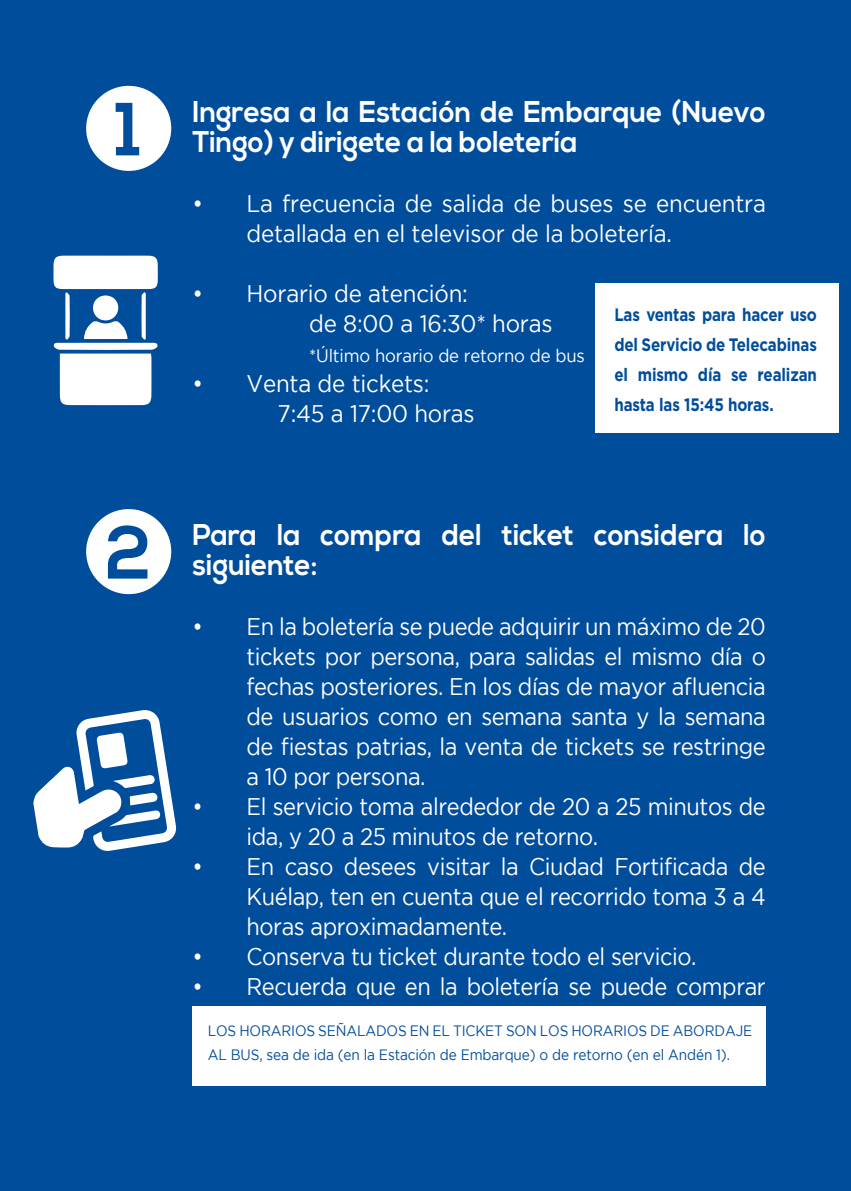
<style>
.page{position:relative;width:851px;height:1191px;background:#fff}
.page>*{position:absolute;margin:0;border:0;box-sizing:border-box;transform-origin:0 0}
.t1{font:700 75px "Nexa";color:#004d9c;scale:.93 1}
.t2{font:700 30px/30px "Nexa";color:#fff;scale:.93 1}
.t3{font:24px/30px "Gotham";letter-spacing:-.02em;color:#fff;text-align:justify;scale:.91 1}
.t4{font:24px/30px "Gotham";letter-spacing:-.02em;color:#fff;scale:.93 1}
.t5{font:700 18px/30px "Gotham HTF";letter-spacing:-.01em;color:#004d9c;text-align:justify;scale:.84 1}
.t6{font:18px "Gotham";letter-spacing:-.01em;color:#fff;scale:.93 1}
.t7{font:15px/24px "Gotham";letter-spacing:-.01em;color:#004d9c;scale:.91 1}
</style>
<div class="page">
<div style="left:0;top:0;width:850px;height:1191px;background:#004d9c"></div>
<div style="left:86px;top:86px;width:85px;height:85px;background:#fff;border-radius:50%"></div>
<div style="left:86px;top:509px;width:85px;height:85px;background:#fff;border-radius:50%"></div>
<svg style="left:33px;top:710px;width:144px;height:141px"></svg>
<svg style="left:53px;top:256px;width:105px;height:149px"></svg>
<div style="left:594px;top:283px;width:244px;height:150px;background:#fff"></div>
<div style="left:192px;top:1006px;width:573px;height:79px;background:#fff"></div>
<p class="t1" style="left:115px;top:86px;width:29px">1</p>
<p class="t1" style="left:105px;top:509px;width:51px">2</p>
<p class="t2" style="left:192px;top:97px;width:618px">Ingresa a la Estación de Embarque (Nuevo<br>Tingo) y dirigete a la boletería</p>
<p class="t4" style="left:246px;top:188px;width:560px;text-indent:-54px">• La frecuencia de salida de buses se encuentra detallada en el televisor de la boletería.</p>
<p class="t4" style="left:192px;top:278px;width:297px">• Horario de atención:</p>
<p class="t4" style="left:309px;top:308px;width:263px">de 8:00 a 16:30* horas</p>
<p class="t6" style="left:309px;top:345px;width:298px">*Último horario de retorno de bus</p>
<p class="t4" style="left:192px;top:368px;width:256px">• Venta de tickets:</p>
<p class="t4" style="left:277px;top:398px;width:213px">7:45 a 17:00 horas</p>
<p class="t5" style="left:614px;top:299px;width:242px">Las ventas para hacer uso del Servicio de Telecabinas el mismo día se realizan hasta las 15:45 horas.</p>
<p class="t2" style="left:192px;top:520px;width:618px">Para la compra del ticket considera lo siguiente:</p>
<p class="t3" style="left:246px;top:611px;width:572px;text-indent:-54px">• En la boletería se puede adquirir un máximo de 20 tickets por persona, para salidas el mismo día o fechas posteriores. En los días de mayor afluencia de usuarios como en semana santa y la semana de fiestas patrias, la venta de tickets se restringe a 10 por persona.</p>
<p class="t3" style="left:246px;top:791px;width:572px;text-indent:-54px">• El servicio toma alrededor de 20 a 25 minutos de ida, y 20 a 25 minutos de retorno.</p>
<p class="t3" style="left:246px;top:851px;width:572px;text-indent:-54px">• En caso desees visitar la Ciudad Fortificada de Kuélap, ten en cuenta que el recorrido toma 3 a 4 horas aproximadamente.</p>
<p class="t3" style="left:192px;top:941px;width:555px">• Conserva tu ticket durante todo el servicio.</p>
<p class="t3" style="left:192px;top:971px;width:631px">• Recuerda que en la boletería se puede comprar</p>
<p class="t7" style="left:208px;top:1018px;width:599px">LOS HORARIOS SEÑALADOS EN EL TICKET SON LOS HORARIOS DE ABORDAJE<br>AL BUS, sea de ida (en la Estación de Embarque) o de retorno (en el Andén 1).</p>
</div>
